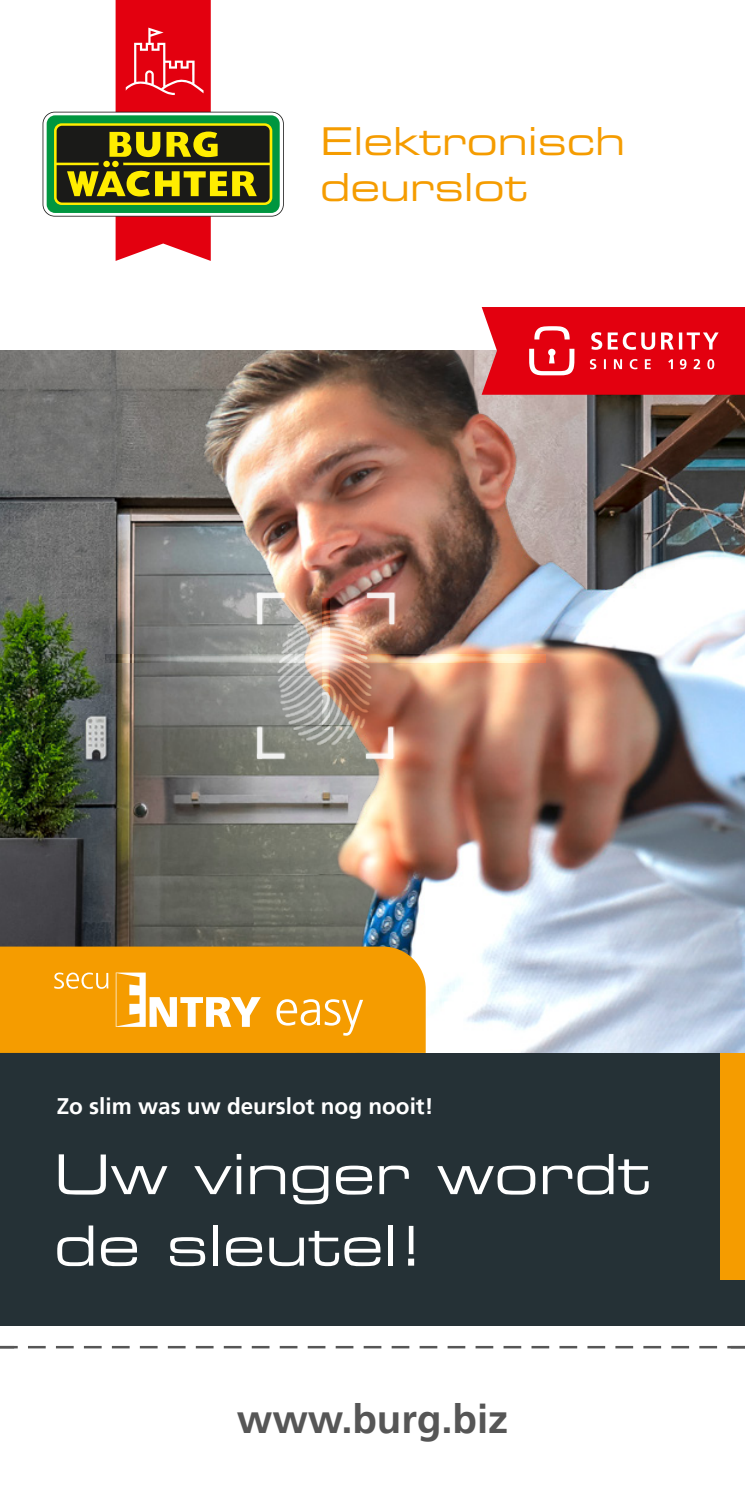
<style>
.page{position:relative;width:745px;height:1489px;background:#fff}
.page>*{position:absolute;margin:0;border:0;box-sizing:border-box;transform-origin:0 0}
.t1{font:55px/71.5px "Eurostile LT Std Ex 2";color:#fff}
.t2{font:700 40px "Frutiger LT Pro";color:#565656}
.t3{font:38.25px/46px "Eurostile LT Std Ex 2";color:#f59c00}
.t4{font:700 22.5px "Frutiger LT Pro";color:#fff}
</style>
<div class="page">
<img style="left:0;top:351px;width:175px;height:595px">
<img style="left:175px;top:351px;width:569px;height:701px">
<div style="left:0;top:1052px;width:744px;height:273px;background:#253136"></div>
<div style="left:719px;top:1052px;width:25px;height:227px;background:#f59c00"></div>
<svg style="left:481px;top:307px;width:263px;height:88px;background:#e51b28"></svg>
<svg style="left:43px;top:0;width:240px;height:261px"></svg>
<svg style="left:14px;top:1345px;width:716px;height:3px"></svg>
<hr style="left:730px;top:1345px;width:14px;height:3px;background:#565656">
<hr style="left:0;top:1345px;width:14px;height:3px;background:#565656">
<svg style="left:255px;top:591px;width:30px;height:3px"></svg>
<svg style="left:262px;top:593px;width:22px;height:1px"></svg>
<div style="left:257px;top:593px;width:5px;height:31px;background:#f4f4f4"></div>
<svg style="left:366px;top:591px;width:30px;height:3px"></svg>
<div style="left:367px;top:593px;width:27px;height:5px;background:#f2e5e5"></div>
<div style="left:389px;top:593px;width:5px;height:31px;background:#f8f1ef"></div>
<div style="left:255px;top:726px;width:30px;height:34px;background:linear-gradient(to right,#dbdcd9,#cfd0cc)"></div>
<div style="left:364px;top:726px;width:30px;height:34px;background:linear-gradient(to right,#d0cac5,#fff6eb)"></div>
<img style="left:242px;top:594px;width:165px;height:164px">
<svg style="left:105px;top:653px;width:440px;height:11px;background:#b19882"></svg>
<svg style="left:106px;top:655px;width:439px;height:7px;background:#c8b6a4"></svg>
<svg style="left:321px;top:598px;width:9px;height:133px"></svg>
<svg style="left:322px;top:598px;width:7px;height:131px"></svg>
<img style="left:291px;top:620px;width:71px;height:71px">
<svg style="left:310px;top:639px;width:34px;height:33px"></svg>
<div style="left:0;top:946px;width:425px;height:106px;background:#f59c00"></div>
<svg style="left:54px;top:972px;width:54px;height:16px"></svg>
<svg style="left:116px;top:972px;width:144px;height:54px"></svg>
<svg style="left:276px;top:999px;width:87px;height:36px"></svg>
<p class="t3" style="left:320px;top:117px;width:306px">Elektronisch deurslot</p>
<p class="t4" style="left:57px;top:1092px;width:378px">Zo slim was uw deurslot nog nooit!</p>
<p class="t1" style="left:54px;top:1137px;width:598px">Uw vinger wordt de sleutel!</p>
<p class="t2" style="left:236px;top:1395px;width:273px">www.burg.biz</p>
</div>
